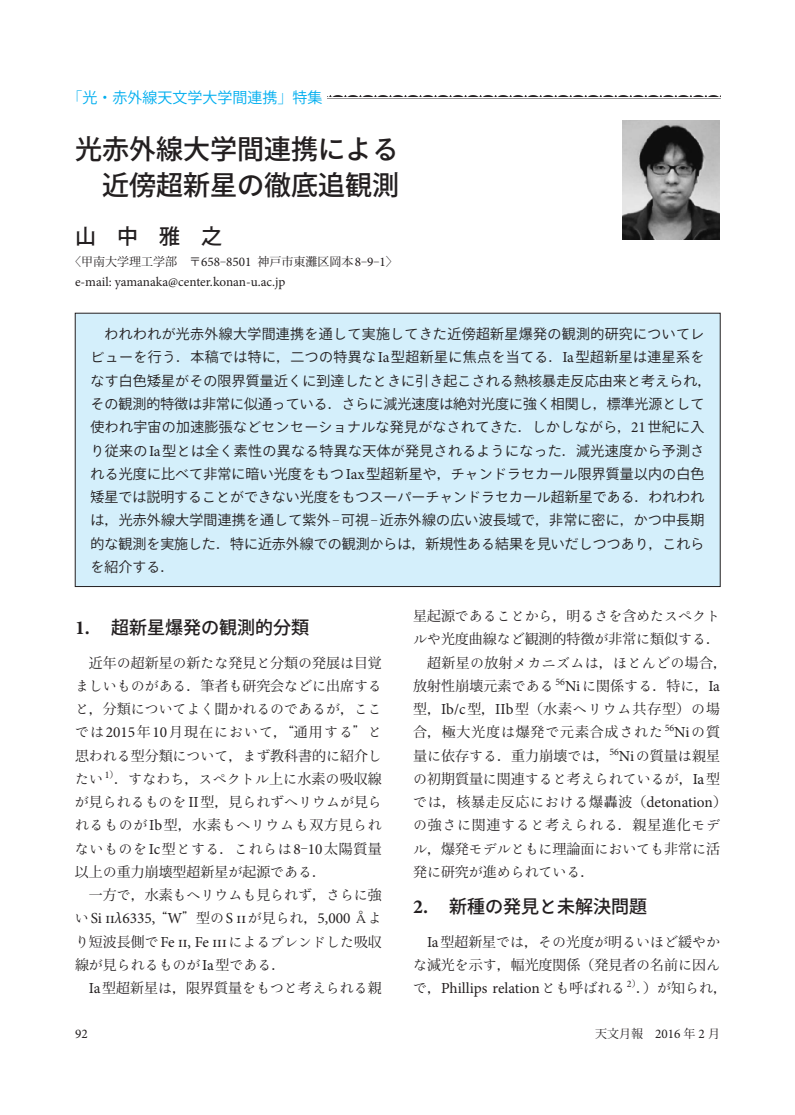
<style>
.page{position:relative;width:795px;height:1115px;background:#fff}
.page>*{position:absolute;margin:0;border:0;box-sizing:border-box;transform-origin:0 0}
.t1{font:500 27px/36.3px "Koz Go Pro";color:#231f20;text-align:right}
.t2{font:500 21px "Koz Go Pro";color:#231f20}
.t3{font:500 18px "Koz Go Pro";color:#231f20}
.t4{font:15.3px "Minion Pro";color:#231f20}
.t5{font:15px "Koz Go Pro";color:#00aeef}
.t6{font:13.95px/23.2px "Ryo Text Plus N";color:#231f20;text-align:justify}
.t7{font:13.95px/23.2px "Ryo Gothic Plus N";color:#231f20;text-align:justify}
.t8{font:13.95px/23.2px "Koz Min Pro";color:#231f20;text-align:justify}
.t9{font:13.95px/23.2px "Koz Go Pro";letter-spacing:.015em;color:#231f20;text-align:center}
.t10{font:13.95px "Koz Min Pro";letter-spacing:.055em;color:#231f20}
.t11{font:13.95px "Ryo Text Plus N";letter-spacing:.03em;color:#231f20}
.t12{font:13.2px "Minion Pro";letter-spacing:-.005em;color:#231f20}
.t13{font:12px "Koz Min Pro";color:#231f20}
.s1{font-family:"Koz Min Pro"}
.s2{font-family:"Ryo Gothic Plus N"}
.s3{font-family:"Minion Pro";font-size:13.2px}
.s4{font-family:"Minion Pro";font-size:15.3px}
.s5{font-family:"Koz Go Pro"}
.s6{font-family:"Minion Pro";font-weight:700;font-size:19.8px}
.s7{font-family:"Ryo Text Plus N"}
.s8{font-family:"Ryumin Pro"}
.s9{font-family:"Ryo Text Plus N";font-size:13.95px}
.s10{font-style:italic}
.s11{font-family:"Ryumin Pro";font-size:13.95px}
.s12{font-family:"Koz Min Pro";font-size:13.95px}
</style>
<div class="page">
<div style="left:75px;top:313px;width:645px;height:273px;background:#d4effb"></div>
<img style="left:622px;top:120px;width:98px;height:119px">
<img style="left:327px;top:95px;width:393px;height:4px">
<p class="t5" style="left:68px;top:88px;width:256px"><span class="s1">「</span>光<span class="s1">・</span>赤外線天文学大学間連携<span class="s1">」</span>特集</p>
<h1 class="t1" style="left:75px;top:132px;width:325px">光赤外線大学間連携<span class="s2">による</span>近傍超新星<span class="s2">の</span>徹底追観測</h1>
<h2 class="t2" style="left:75px;top:223px;width:148px">山　中　雅　之</h2>
<p class="t13" style="left:69px;top:253px;width:330px">〈甲南大学理工学部　〒<span class="s3">658</span>‒<span class="s3">8501</span> 神戸市東灘区岡本<span class="s3">8</span>‒<span class="s3">9</span>‒<span class="s3">1</span>〉</p>
<p class="t12" style="left:75px;top:273px;width:212px">e-mail: yamanaka@center.konan-u.ac.jp</p>
<p class="t9" style="left:91px;top:323px;width:622px"><span class="s2">われわれが</span>光赤外線大学間連携<span class="s2">を</span>通<span class="s2">して</span>実施<span class="s2">してきた</span>近傍超新星爆発<span class="s2">の</span>観測的研究<span class="s2">についてレ<br>ビューを</span>行<span class="s2">う</span><span class="s1">．</span>本稿<span class="s2">では</span>特<span class="s2">に</span><span class="s1">，</span>二<span class="s2">つの</span>特異<span class="s2">な</span><span class="s4">Ia</span>型超新星<span class="s2">に</span>焦点<span class="s2">を</span>当<span class="s2">てる</span><span class="s1">．</span><span class="s4">Ia</span>型超新星<span class="s2">は</span>連星系<span class="s2">をなす</span>白色矮星<span class="s2">がその</span>限界質量近<span class="s2">くに</span>到達<span class="s2">したときに</span>引<span class="s2">き</span>起<span class="s2">こされる</span>熱核暴走反応由来<span class="s2">と</span>考<span class="s2">えられ</span><span class="s1">，</span><span class="s2">その</span>観測的特徴<span class="s2">は</span>非常<span class="s2">に</span>似通<span class="s2">っている</span><span class="s1">．</span><span class="s2">さらに</span>減光速度<span class="s2">は</span>絶対光度<span class="s2">に</span>強<span class="s2">く</span>相関<span class="s2">し</span><span class="s1">，</span>標準光源<span class="s2">として</span></p>
<p class="t7" style="left:91px;top:416px;width:615px"><span class="s5">使</span>われ<span class="s5">宇宙</span>の<span class="s5">加速膨張</span>などセンセーショナルな<span class="s5">発見</span>がなされてきた<span class="s1">．</span>しかしながら<span class="s1">，</span><span class="s4">21</span><span class="s5">世紀</span>に<span class="s5">入</span>り<span class="s5">従来</span>の<span class="s4">Ia</span><span class="s5">型</span>とは<span class="s5">全</span>く<span class="s5">素性</span>の<span class="s5">異</span>なる<span class="s5">特異</span>な<span class="s5">天体</span>が<span class="s5">発見</span>されるようになった<span class="s1">．</span><span class="s5">減光速度</span>から<span class="s5">予測</span>される<span class="s5">光度</span>に<span class="s5">比</span>べて<span class="s5">非常</span>に<span class="s5">暗</span>い<span class="s5">光度</span>をもつ<span class="s4">Iax</span><span class="s5">型超新星</span>や<span class="s1">，</span>チャンドラセカール<span class="s5">限界質量以内</span>の<span class="s5">白色矮星</span>では<span class="s5">説明</span>することができない<span class="s5">光度</span>をもつスーパーチャンドラセカール<span class="s5">超新星</span>である<span class="s1">．</span>われわれ</p>
<p class="t9" style="left:91px;top:509px;width:615px"><span class="s2">は</span><span class="s1">，</span>光赤外線大学間連携<span class="s2">を</span>通<span class="s2">して</span>紫外<span class="s1">‒</span>可視<span class="s1">‒</span>近赤外線<span class="s2">の</span>広<span class="s2">い</span>波長域<span class="s2">で</span><span class="s1">，</span>非常<span class="s2">に</span>密<span class="s2">に</span><span class="s1">，</span><span class="s2">かつ</span>中長期</p>
<p class="t7" style="left:91px;top:532px;width:615px"><span class="s5">的</span>な<span class="s5">観測</span>を<span class="s5">実施</span>した<span class="s1">．</span><span class="s5">特</span>に<span class="s5">近赤外線</span>での<span class="s5">観測</span>からは<span class="s1">，</span><span class="s5">新規性</span>ある<span class="s5">結果</span>を<span class="s5">見</span>いだしつつあり<span class="s1">，</span>これらを<span class="s5">紹介</span>する<span class="s1">．</span></p>
<p class="t3" style="left:75px;top:616px;width:235px"><span class="s6">1.</span> 超新星爆発<span class="s2">の</span>観測的分類</p>
<p class="t8" style="left:89px;top:650px;width:294px">近年<span class="s7">の</span>超新星<span class="s7">の</span>新<span class="s7">たな</span>発見<span class="s7">と</span>分類<span class="s7">の</span>発展<span class="s7">は</span>目覚</p>
<p class="t6" style="left:75px;top:674px;width:308px">ましいものがある<span class="s1">．筆者</span>も<span class="s1">研究会</span>などに<span class="s1">出席</span>すると<span class="s1">，分類</span>についてよく<span class="s1">聞</span>かれるのであるが<span class="s1">，</span>ここでは<span class="s4">2015</span><span class="s1">年</span><span class="s4">10</span><span class="s1">月現在</span>において<span class="s1">，</span><span class="s8">“</span><span class="s1">通用</span>する<span class="s8">”</span>と</p>
<p class="t8" style="left:75px;top:743px;width:308px">思<span class="s7">われる</span>型分類<span class="s7">について</span>，<span class="s7">まず</span>教科書的<span class="s7">に</span>紹介<span class="s7">し</span></p>
<p class="t6" style="left:75px;top:767px;width:308px">たい <sup>1</sup><sup>）</sup><span class="s1">．</span>すなわち<span class="s1">，</span>スペクトル<span class="s1">上</span>に<span class="s1">水素</span>の<span class="s1">吸収線</span>が<span class="s1">見</span>られるものを<span class="s4">II</span><span class="s1">型，見</span>られずヘリウムが<span class="s1">見</span>られるものが<span class="s4">Ib</span><span class="s1">型，水素</span>もヘリウムも<span class="s1">双方見</span>られないものを<span class="s4">Ic</span><span class="s1">型</span>とする<span class="s1">．</span>これらは<span class="s4">8</span><span class="s1">‒</span><span class="s4">10</span><span class="s1">太陽質量</span></p>
<p class="t8" style="left:75px;top:859px;width:253px">以上<span class="s7">の</span>重力崩壊型超新星<span class="s7">が</span>起源<span class="s7">である</span>．</p>
<p class="t6" style="left:89px;top:883px;width:294px"><span class="s1">一方</span>で<span class="s1">，水素</span>もヘリウムも<span class="s1">見</span>られず<span class="s1">，</span>さらに<span class="s1">強</span></p>
<p class="t4" style="left:75px;top:908px;width:308px"><span class="s9">い</span>Si ii<span class="s10">λ</span>6335, <span class="s11">“</span>W<span class="s11">”</span><span class="s12">型</span><span class="s9">の</span>S ii<span class="s9">が</span><span class="s12">見</span><span class="s9">られ</span><span class="s12">，</span>5,000 <span class="s12">Å</span><span class="s9">よ</span></p>
<p class="t6" style="left:75px;top:929px;width:308px">り<span class="s1">短波長側</span>で<span class="s4">Fe ii, Fe iii</span>によるブレンドした<span class="s1">吸収線</span>が<span class="s1">見</span>られるものが<span class="s4">Ia</span><span class="s1">型</span>である<span class="s1">．</span></p>
<p class="t8" style="left:89px;top:975px;width:294px"><span class="s4">Ia</span>型超新星<span class="s7">は</span>，限界質量<span class="s7">をもつと</span>考<span class="s7">えられる</span>親</p>
<p class="t6" style="left:413px;top:604px;width:308px"><span class="s1">星起源</span>であることから<span class="s1">，明</span>るさを<span class="s1">含</span>めたスペクト</p>
<p class="t8" style="left:413px;top:627px;width:308px"><span class="s7">ルや</span>光度曲線<span class="s7">など</span>観測的特徴<span class="s7">が</span>非常<span class="s7">に</span>類似<span class="s7">する</span>．</p>
<p class="t11" style="left:427px;top:653px;width:301px"><span class="s1">超新星</span>の<span class="s1">放射</span>メカニズムは<span class="s1">，</span>ほとんどの<span class="s1">場合，</span></p>
<p class="t8" style="left:413px;top:673px;width:308px">放射性崩壊元素<span class="s7">である</span> <sup>56</sup><span class="s4">Ni</span><span class="s7">に</span>関係<span class="s7">する</span>．特<span class="s7">に</span>，<span class="s4">Ia</span>型，<span class="s4">Ib/c</span>型，<span class="s4">IIb</span>型（水素<span class="s7">ヘリウム</span>共存型）<span class="s7">の</span>場合，極大光度<span class="s7">は</span>爆発<span class="s7">で</span>元素合成<span class="s7">された</span><sup>56</sup><span class="s4">Ni</span><span class="s7">の</span>質量<span class="s7">に</span>依存<span class="s7">する</span>．重力崩壊<span class="s7">では</span>，<sup>56</sup><span class="s4">Ni</span><span class="s7">の</span>質量<span class="s7">は</span>親星</p>
<p class="t6" style="left:413px;top:767px;width:308px">の<span class="s1">初期質量</span>に<span class="s1">関連</span>すると<span class="s1">考</span>えられているが<span class="s1">，</span><span class="s4">Ia</span><span class="s1">型</span></p>
<p class="t10" style="left:413px;top:792px;width:315px"><span class="s7">では</span>，核暴走反応<span class="s7">における</span>爆轟波（<span class="s4">detonation</span>）</p>
<p class="t6" style="left:413px;top:813px;width:308px">の<span class="s1">強</span>さに<span class="s1">関連</span>すると<span class="s1">考</span>えられる<span class="s1">．親星進化</span>モデル<span class="s1">，爆発</span>モデルともに<span class="s1">理論面</span>においても<span class="s1">非常</span>に<span class="s1">活発</span>に<span class="s1">研究</span>が<span class="s1">進</span>められている<span class="s1">．</span></p>
<p class="t3" style="left:413px;top:895px;width:235px"><span class="s6">2.</span> 新種<span class="s2">の</span>発見<span class="s2">と</span>未解決問題</p>
<p class="t6" style="left:427px;top:929px;width:294px"><span class="s4">Ia</span><span class="s1">型超新星</span>では<span class="s1">，</span>その<span class="s1">光度</span>が<span class="s1">明</span>るいほど<span class="s1">緩</span>やか</p>
<p class="t8" style="left:413px;top:952px;width:308px"><span class="s7">な</span>減光<span class="s7">を</span>示<span class="s7">す</span>，幅光度関係（発見者<span class="s7">の</span>名前<span class="s7">に</span>因<span class="s7">ん</span></p>
<p class="t4" style="left:413px;top:977px;width:315px"><span class="s9">で</span><span class="s12">，</span>Phillips relation<span class="s9">とも</span><span class="s12">呼</span><span class="s9">ばれる</span> <sup>2</sup><sup>）</sup><span class="s12">．）</span><span class="s9">が</span><span class="s12">知</span><span class="s9">られ</span><span class="s12">，</span></p>
<p class="t12" style="left:75px;top:1024px;width:14px">92</p>
<p class="t13" style="left:595px;top:1024px;width:126px">天文月報　<span class="s3">2016</span> 年 <span class="s3">2</span> 月</p>
</div>
